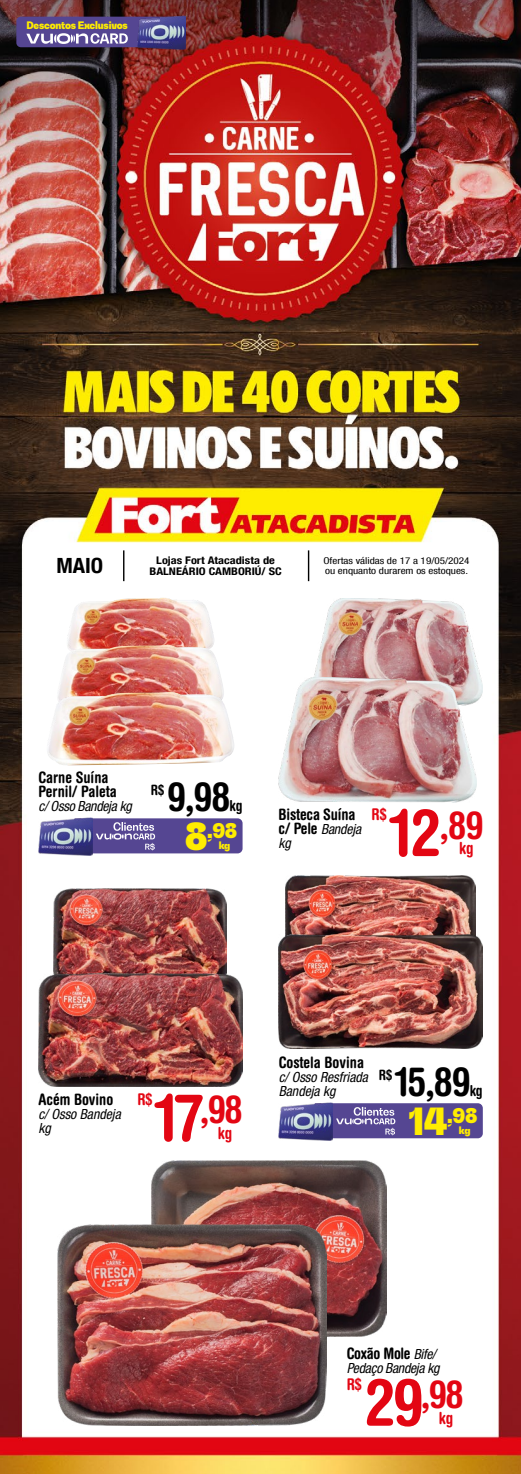
<style>
.page{position:relative;width:521px;height:1474px;background:#fff}
.page>*{position:absolute;margin:0;border:0;box-sizing:border-box;transform-origin:0 0}
.t1{font:700 condensed 40.07px "Helvetica Rounded LT Std";color:#000}
.t2{font:700 condensed 38.5px "Helvetica Rounded LT Std";color:#e30613}
.t3{font:900 37.1px "Bw Gradual DEMO";color:#ffed00;scale:.93 1}
.t4{font:700 condensed 21px "Helvetica Neue LT Com";color:#000;scale:1.06 1}
.t5{font:900 20.12px "Bw Gradual DEMO";color:#ffed00;scale:.93 1}
.t6{font:700 condensed 16.62px "Helvetica Rounded LT Std";color:#e30613}
.t7{font:700 condensed 16.28px "Helvetica Rounded LT Std";color:#e30613}
.t8{font:700 condensed 15.75px/14px "Helvetica Rounded LT Std";color:#000}
.t9{font:700 condensed 15.75px "Helvetica Rounded LT Std";letter-spacing:-.02em;color:#000}
.t10{font:700 condensed 15.05px "Helvetica Rounded LT Std";color:#000}
.t11{font:700 condensed 14.35px "Helvetica Rounded LT Std";color:#000}
.t12{font:italic condensed 14px/14px "Helvetica Neue LT Com";letter-spacing:-.01em;color:#000}
.t13{font:700 condensed 10.5px/10.5px "Helvetica Neue LT Com";color:#000;text-align:center;scale:1.18 1}
.t14{font:900 10.33px "Bw Gradual DEMO";letter-spacing:-.02em;color:#ffed00;scale:.93 1}
.t15{font:900 9.8px "Bw Gradual DEMO";color:#ffed00}
.t16{font:condensed 9.45px/10.5px "Helvetica Neue LT Com";color:#000;scale:1.18 1}
.s1{font-family:"Helvetica Rounded LT Std";font-weight:700;font-style:normal;font-size:15.75px}
.s2{font-size:65.27px}
.s3{font-size:37.1px}
.s4{font-family:"Helvetica Neue LT Com";font-weight:400;font-style:italic;font-size:14px}
</style>
<div class="page">
<img style="left:0;top:0;width:521px;height:1473px">
<hr style="left:123px;top:550px;width:1px;height:31px;background:#000">
<hr style="left:308px;top:550px;width:1px;height:31px;background:#000">
<img style="left:313px;top:598px;width:169px;height:108px">
<img style="left:278px;top:677px;width:198px;height:125px">
<img style="left:66px;top:597px;width:149px;height:47px">
<img style="left:57px;top:644px;width:167px;height:47px">
<img style="left:46px;top:691px;width:188px;height:74px">
<img style="left:38px;top:817px;width:55px;height:38px">
<svg style="left:59px;top:818px;width:184px;height:35px;background:#62589b"></svg>
<img style="left:285px;top:876px;width:190px;height:58px">
<img style="left:278px;top:934px;width:204px;height:114px">
<img style="left:279px;top:1102px;width:54px;height:38px">
<svg style="left:300px;top:1103px;width:183px;height:35px;background:#61579a"></svg>
<svg style="left:16px;top:17px;width:121px;height:30px;background:#6c5fa0"></svg>
<img style="left:137px;top:15px;width:48px;height:35px">
<img style="left:54px;top:888px;width:173px;height:85px">
<img style="left:38px;top:973px;width:204px;height:113px">
<img style="left:152px;top:1160px;width:235px;height:176px">
<img style="left:57px;top:1224px;width:269px;height:201px">
<p class="t14" style="left:26px;top:18px;width:111px">Descontos Exclusivos</p>
<h3 class="t4" style="left:56px;top:553px;width:46px">MAIO</h3>
<p class="t13" style="left:149px;top:555px;width:114px">Lojas Fort Atacadista de<br>BALNEÁRIO CAMBORIÚ/ SC</p>
<p class="t16" style="left:323px;top:555px;width:125px">Ofertas válidas de 17 a 19/05/2024 ou enquanto durarem os estoques.</p>
<p class="t8" style="left:38px;top:770px;width:80px">Carne Suína<br>Pernil/ Paleta</p>
<p class="t12" style="left:38px;top:799px;width:95px">c/ Osso Bandeja kg</p>
<p class="t11" style="left:151px;top:781px;width:15px">R$</p>
<h1 class="t1" style="left:167px;top:772px;width:65px">9,98</h1>
<p class="t10" style="left:229px;top:796px;width:15px">kg</p>
<h3 class="t3" style="left:185px;top:811px;width:26px">8</h3>
<h3 class="t5" style="left:207px;top:817px;width:34px">,98</h3>
<p class="t15" style="left:219px;top:838px;width:13px">kg</p>
<p class="t8" style="left:279px;top:806px;width:78px">Bisteca Suína</p>
<p class="t12" style="left:279px;top:821px;width:84px"><span class="s1">c/ Pele</span> Bandeja</p>
<p class="t12" style="left:279px;top:835px;width:14px">kg</p>
<p class="t7" style="left:371px;top:804px;width:17px">R$</p>
<h2 class="t2" style="left:390px;top:801px;width:95px"><span class="s2">12</span>,89</h2>
<p class="t6" style="left:459px;top:838px;width:16px">kg</p>
<p class="t8" style="left:38px;top:1091px;width:76px">Acém Bovino</p>
<p class="t12" style="left:38px;top:1106px;width:84px">c/ Osso Bandeja kg</p>
<p class="t7" style="left:138px;top:1089px;width:17px">R$</p>
<h2 class="t2" style="left:155px;top:1086px;width:89px"><span class="s2">17</span>,98</h2>
<p class="t6" style="left:218px;top:1122px;width:16px">kg</p>
<p class="t8" style="left:279px;top:1055px;width:87px">Costela Bovina</p>
<p class="t12" style="left:279px;top:1070px;width:91px">c/ Osso Resfriada<br>Bandeja kg</p>
<p class="t11" style="left:379px;top:1065px;width:15px">R$</p>
<h1 class="t1" style="left:395px;top:1057px;width:77px">15,89</h1>
<p class="t10" style="left:470px;top:1081px;width:15px">kg</p>
<h3 class="t5" style="left:409px;top:1101px;width:75px"><span class="s3">14</span>,98</h3>
<p class="t15" style="left:459px;top:1123px;width:13px">kg</p>
<p class="t9" style="left:347px;top:1343px;width:91px">Coxão Mole <span class="s4">Bife/</span></p>
<p class="t12" style="left:347px;top:1360px;width:94px">Pedaço Bandeja kg</p>
<p class="t7" style="left:347px;top:1374px;width:17px">R$</p>
<h2 class="t2" style="left:364px;top:1370px;width:100px"><span class="s2">29</span>,98</h2>
<p class="t6" style="left:439px;top:1407px;width:16px">kg</p>
</div>
